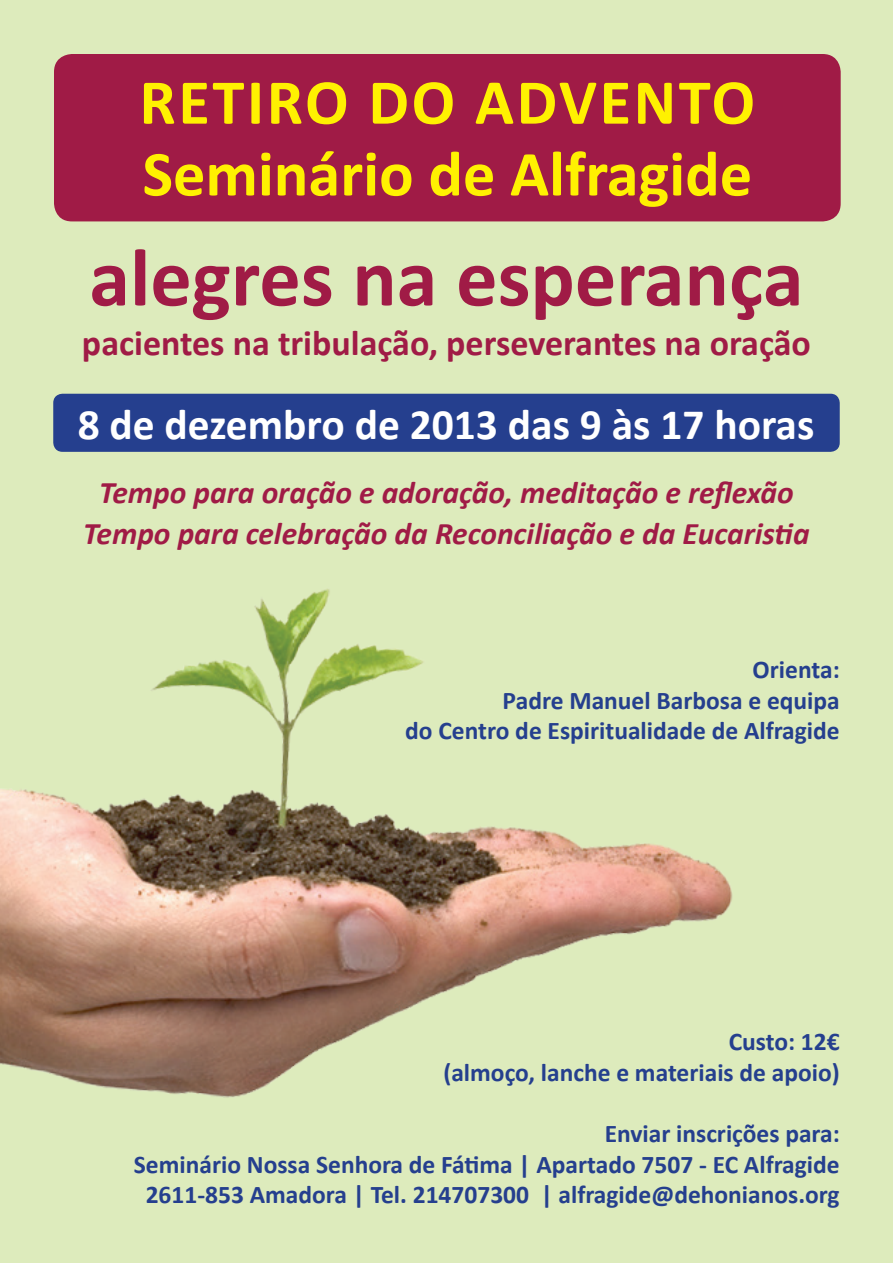
<style>
.page{position:relative;width:893px;height:1263px;background:#ddebbc}
.page>*{position:absolute;margin:0;border:0;box-sizing:border-box;transform-origin:0 0}
.t1{font:700 82.5px "Calibri";color:#a01b46}
.t2{font:700 64.5px/71.7px "Calibri";color:#fff101}
.t3{font:700 43.5px "Calibri";color:#fff}
.t4{font:700 36px "Calibri";color:#a01b46}
.t5{font:italic 700 31.5px/40.5px "Calibri";color:#a01b46;text-align:center}
.t6{font:700 25.5px/30.6px "Calibri";color:#253f8e;text-align:right}
</style>
<div class="page">
<div style="left:54px;top:54px;width:787px;height:167px;background:#a01b46;border-radius:18px"></div>
<div style="left:54px;top:394px;width:785px;height:57px;background:#253f8e;border-radius:9px"></div>
<div style="left:53px;top:394px;width:787px;height:58px;border:2px solid #253f8e;border-radius:9px"></div>
<img style="left:0;top:589px;width:733px;height:509px">
<h2 class="t2" style="left:139px;top:66px;width:617px">RETIRO DO ADVENTO<br>Seminário de Alfragide</h2>
<h1 class="t1" style="left:89px;top:225px;width:716px">alegres na esperança</h1>
<h3 class="t4" style="left:82px;top:320px;width:730px">pacientes na tribulação, perseverantes na oração</h3>
<h3 class="t3" style="left:78px;top:397px;width:738px">8 de dezembro de 2013 das 9 às 17 horas</h3>
<p class="t5" style="left:83px;top:472px;width:728px">Tempo para oração e adoração, meditação e reflexão<br>Tempo para celebração da Reconciliação e da Eucaristia</p>
<p class="t6" style="left:405px;top:654px;width:436px">Orienta:<br>Padre Manuel Barbosa e equipa<br>do Centro de Espiritualidade de Alfragide</p>
<p class="t6" style="left:443px;top:1026px;width:398px">Custo: 12€<br>(almoço, lanche e materiais de apoio)</p>
<p class="t6" style="left:134px;top:1118px;width:707px">Enviar inscrições para:<br>Seminário Nossa Senhora de Fátima | Apartado 7507 - EC Alfragide<br>2611-853 Amadora | Tel. 214707300 | alfragide@dehonianos.org</p>
</div>
